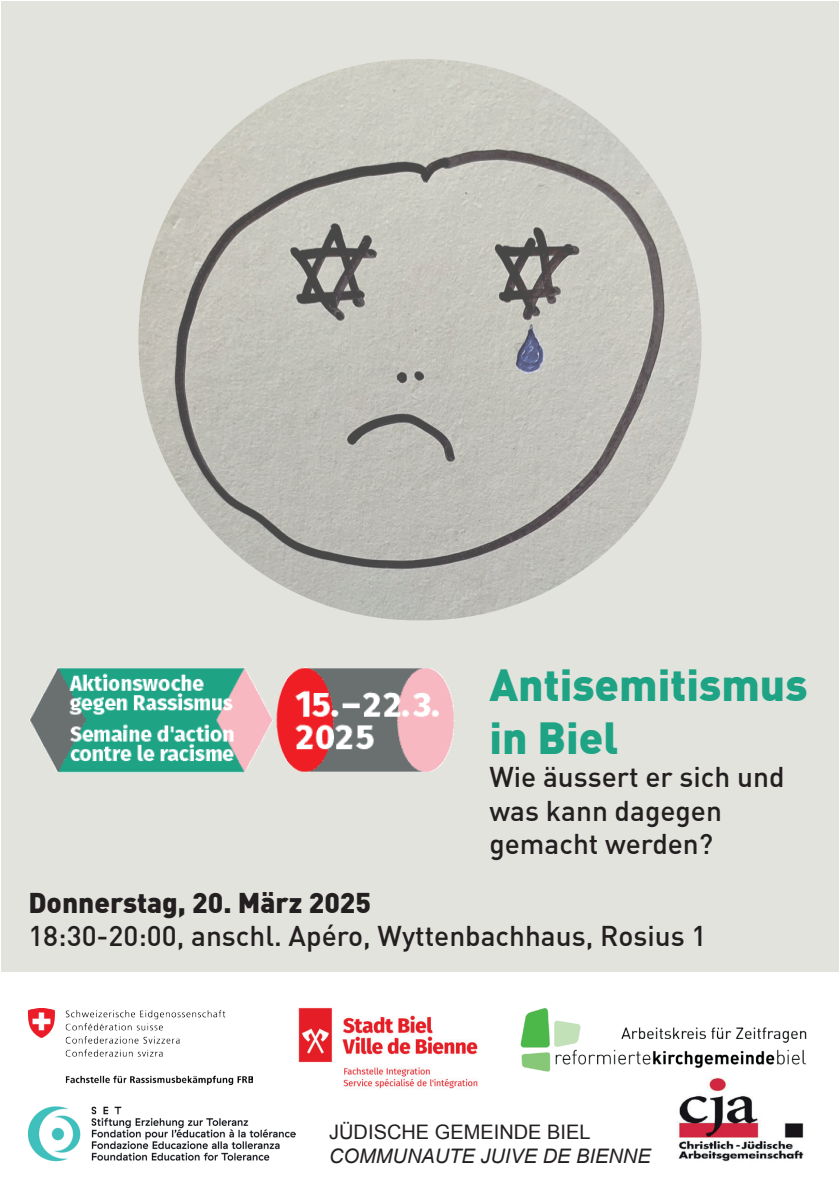
<style>
.page{position:relative;width:840px;height:1191px;background:#fff}
.page>*{position:absolute;margin:0;border:0;box-sizing:border-box;transform-origin:0 0}
.t1{font:900 44px/52.8px "DIN";color:#1fa385}
.t2{font:500 28px/33.6px "DIN";color:#231f20}
.t3{font:900 28px "DIN";color:#231f20}
.t4{font:italic 20px "Arial";color:#231f20}
.t5{font:20px "Arial";color:#231f20}
</style>
<div class="page">
<div style="left:1px;top:1px;width:837px;height:970px;background:#e3e3de"></div>
<img style="left:28px;top:1008px;width:224px;height:77px">
<img style="left:28px;top:1106px;width:267px;height:56px">
<img style="left:520px;top:1008px;width:287px;height:64px">
<img style="left:677px;top:1078px;width:127px;height:84px">
<img style="left:298px;top:1007px;width:180px;height:82px">
<img style="left:138px;top:59px;width:563px;height:561px">
<img style="left:29px;top:667px;width:426px;height:106px">
<h1 class="t1" style="left:489px;top:656px;width:319px">Antisemitismus in Biel</h1>
<p class="t2" style="left:489px;top:759px;width:296px">Wie äussert er sich und was kann dagegen gemacht werden?</p>
<p class="t3" style="left:28px;top:883px;width:344px">Donnerstag, 20. März 2025</p>
<p class="t2" style="left:28px;top:918px;width:679px">18:30-20:00, anschl. Apéro, Wyttenbachhaus, Rosius 1</p>
<p class="t5" style="left:329px;top:1118px;width:263px">JÜDISCHE GEMEINDE BIEL</p>
<p class="t4" style="left:329px;top:1142px;width:323px">COMMUNAUTE JUIVE DE BIENNE</p>
</div>
